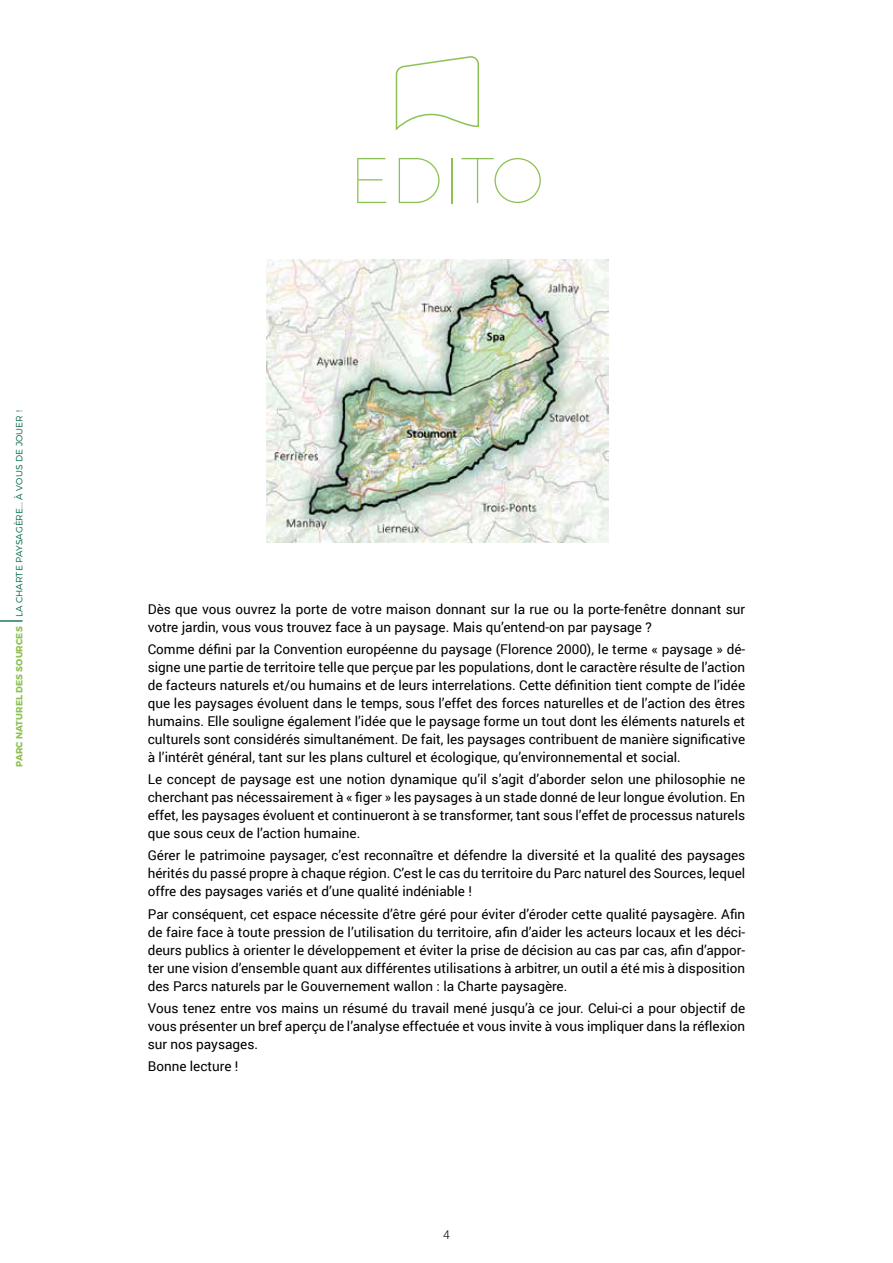
<style>
.page{position:relative;width:893px;height:1263px;background:#fff}
.page>*{position:absolute;margin:0;border:0;box-sizing:border-box;transform-origin:0 0}
.t1{font:100 64.5px "Montserrat";color:#8ec153}
.t2{font:13.5px/18px "Roboto";color:#000;text-align:justify}
.t3{font:300 12px "Roboto";color:#000}
.t4{font:300 9px "Montserrat";letter-spacing:.01em;color:#006748}
.s1{font-weight:700;color:#8ec153}
</style>
<div class="page">
<svg style="left:395px;top:56px;width:84px;height:75px"></svg>
<hr style="left:0;top:620px;width:23px;height:2px;background:#006647">
<img style="left:267px;top:259px;width:341px;height:283px">
<p class="t4" style="left:14px;top:767px;width:358px;rotate:-90deg"><span class="s1">PARC NATUREL DES SOURCES</span> LA CHARTE PAYSAGÈRE... À VOUS DE JOUER !</p>
<h1 class="t1" style="left:349px;top:141px;width:197px">EDITO</h1>
<p class="t2" style="left:148px;top:599px;width:599px">Dès que vous ouvrez la porte de votre maison donnant sur la rue ou la porte-fenêtre donnant sur votre jardin, vous vous trouvez face à un paysage. Mais qu’entend-on par paysage ?</p>
<p class="t2" style="left:148px;top:640px;width:599px">Comme défini par la Convention européenne du paysage (Florence 2000), le terme « paysage » dé&shy;signe une partie de territoire telle que perçue par les populations, dont le caractère résulte de l’action de facteurs naturels et/ou humains et de leurs interrelations. Cette définition tient compte de l’idée que les paysages évoluent dans le temps, sous l’effet des forces naturelles et de l’action des êtres humains. Elle souligne également l’idée que le paysage forme un tout dont les éléments naturels et culturels sont considérés simultanément. De fait, les paysages contribuent de manière significative à l’intérêt général, tant sur les plans culturel et écologique, qu’environnemental et social.</p>
<p class="t2" style="left:148px;top:770px;width:599px">Le concept de paysage est une notion dynamique qu’il s’agit d’aborder selon une philosophie ne cherchant pas nécessairement à « figer » les paysages à un stade donné de leur longue évolution. En effet, les paysages évoluent et continueront à se transformer, tant sous l’effet de processus naturels que sous ceux de l’action humaine.</p>
<p class="t2" style="left:148px;top:846px;width:599px">Gérer le patrimoine paysager, c’est reconnaître et défendre la diversité et la qualité des paysages hérités du passé propre à chaque région. C’est le cas du territoire du Parc naturel des Sources, lequel offre des paysages variés et d’une qualité indéniable !</p>
<p class="t2" style="left:148px;top:904px;width:599px">Par conséquent, cet espace nécessite d’être géré pour éviter d’éroder cette qualité paysagère. Afin de faire face à toute pression de l’utilisation du territoire, afin d’aider les acteurs locaux et les déci&shy;deurs publics à orienter le développement et éviter la prise de décision au cas par cas, afin d’appor&shy;ter une vision d’ensemble quant aux différentes utilisations à arbitrer, un outil a été mis à disposition des Parcs naturels par le Gouvernement wallon : la Charte paysagère.</p>
<p class="t2" style="left:148px;top:999px;width:599px">Vous tenez entre vos mains un résumé du travail mené jusqu’à ce jour. Celui-ci a pour objectif de vous présenter un bref aperçu de l’analyse effectuée et vous invite à vous impliquer dans la réflexion sur nos paysages.</p>
<p class="t2" style="left:148px;top:1057px;width:92px">Bonne lecture !</p>
<p class="t3" style="left:443px;top:1226px;width:8px">4</p>
</div>
